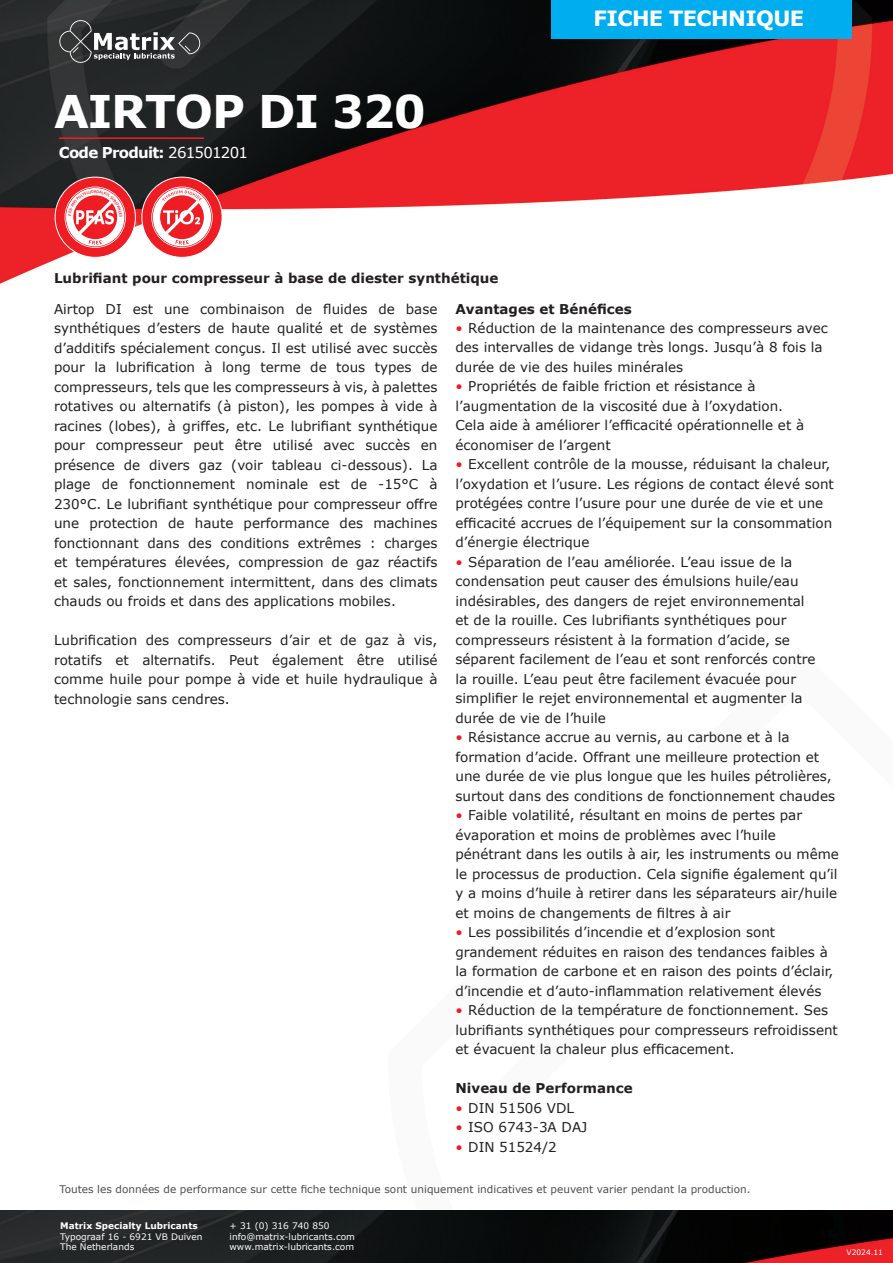
<style>
.page{position:relative;width:893px;height:1263px;background:#fff}
.page>*{position:absolute;margin:0;border:0;box-sizing:border-box;transform-origin:0 0}
.t1{font:700 45px "Verdana";letter-spacing:-.025em;color:#fff}
.t2{font:700 21px "Verdana";letter-spacing:-.03em;color:#fff}
.t3{font:700 15px "Verdana";letter-spacing:-.05em;color:#fff}
.t4{font:13.5px/19.5px "Verdana";color:#231f20}
.t5{font:700 13.5px "Verdana";color:#231f20}
.t6{font:10.5px "Verdana";color:#231f20}
.t7{font:9px/10.5px "Verdana";color:#fff}
.t8{font:700 9px "Verdana";color:#fff}
.t9{font:7.5px "Verdana";color:#fff}
.s1{font-weight:400}
.s2{color:#ee1d23}
</style>
<div class="page">
<img style="left:0;top:0;width:893px;height:284px">
<div style="left:551px;top:0;width:301px;height:38px;background:#00aeef"></div>
<svg style="left:59px;top:20px;width:141px;height:43px;background:#4f5152"></svg>
<img style="left:0;top:1211px;width:893px;height:52px">
<hr style="left:59px;top:137px;width:145px;height:2px;background:#ee1d23">
<svg style="left:55px;top:177px;width:168px;height:81px"></svg>
<h1 class="t1" style="left:54px;top:83px;width:373px">AIRTOP DI 320</h1>
<p class="t3" style="left:59px;top:143px;width:191px">Code Produit: <span class="s1">261501201</span></p>
<h2 class="t2" style="left:594px;top:5px;width:212px">FICHE TECHNIQUE</h2>
<p class="t5" style="left:54px;top:270px;width:446px">Lubrifiant pour compresseur à base de diester synthétique</p>
<p class="t4" style="left:54px;top:299px;width:385px;text-align:justify">Airtop DI est une combinaison de fluides de base synthétiques d’esters de haute qualité et de systèmes d’additifs spécialement conçus. Il est utilisé avec succès pour la lubrification à long terme de tous types de compresseurs, tels que les compresseurs à vis, à palettes rotatives ou alternatifs (à piston), les pompes à vide à racines (lobes), à griffes, etc. Le lubrifiant synthétique pour compresseur peut être utilisé avec succès en présence de divers gaz (voir tableau ci-dessous). La plage de fonctionnement nominale est de -15°C à 230°C. Le lubrifiant synthétique pour compresseur offre une protection de haute performance des machines fonctionnant dans des conditions extrêmes : charges et températures élevées, compression de gaz réactifs et sales, fonctionnement intermittent, dans des climats chauds ou froids et dans des applications mobiles.</p>
<p class="t4" style="left:54px;top:631px;width:385px;text-align:justify">Lubrification des compresseurs d’air et de gaz à vis, rotatifs et alternatifs. Peut également être utilisé comme huile pour pompe à vide et huile hydraulique à technologie sans cendres.</p>
<p class="t5" style="left:455px;top:300px;width:178px">Avantages et Bénéfices</p>
<p class="t4" style="left:455px;top:318px;width:374px"><span class="s2">•</span> Réduction de la maintenance des compresseurs avec des intervalles de vidange très longs. Jusqu’à 8 fois la durée de vie des huiles minérales</p>
<p class="t4" style="left:455px;top:377px;width:350px"><span class="s2">•</span> Propriétés de faible friction et résistance à l’augmentation de la viscosité due à l’oxydation.<br>Cela aide à améliorer l’efficacité opérationnelle et à économiser de l’argent</p>
<p class="t4" style="left:455px;top:455px;width:380px"><span class="s2">•</span> Excellent contrôle de la mousse, réduisant la chaleur, l’oxydation et l’usure. Les régions de contact élevé sont protégées contre l’usure pour une durée de vie et une efficacité accrues de l’équipement sur la consommation d’énergie électrique</p>
<p class="t4" style="left:455px;top:552px;width:361px"><span class="s2">•</span> Séparation de l’eau améliorée. L’eau issue de la condensation peut causer des émulsions huile/eau indésirables, des dangers de rejet environnemental et de la rouille. Ces lubrifiants synthétiques pour compresseurs résistent à la formation d’acide, se séparent facilement de l’eau et sont renforcés contre la rouille. L’eau peut être facilement évacuée pour simplifier le rejet environnemental et augmenter la durée de vie de l’huile</p>
<p class="t4" style="left:455px;top:728px;width:381px"><span class="s2">•</span> Résistance accrue au vernis, au carbone et à la formation d’acide. Offrant une meilleure protection et une durée de vie plus longue que les huiles pétrolières, surtout dans des conditions de fonctionnement chaudes</p>
<p class="t4" style="left:455px;top:806px;width:385px"><span class="s2">•</span> Faible volatilité, résultant en moins de pertes par évaporation et moins de problèmes avec l’huile pénétrant dans les outils à air, les instruments ou même le processus de production. Cela signifie également qu’il y a moins d’huile à retirer dans les séparateurs air/huile et moins de changements de filtres à air</p>
<p class="t4" style="left:455px;top:923px;width:379px"><span class="s2">•</span> Les possibilités d’incendie et d’explosion sont grandement réduites en raison des tendances faibles à la formation de carbone et en raison des points d’éclair, d’incendie et d’auto-inflammation relativement élevés</p>
<p class="t4" style="left:455px;top:1001px;width:384px"><span class="s2">•</span> Réduction de la température de fonctionnement. Ses lubrifiants synthétiques pour compresseurs refroidissent et évacuent la chaleur plus efficacement.</p>
<p class="t5" style="left:455px;top:1080px;width:179px">Niveau de Performance</p>
<p class="t4" style="left:455px;top:1098px;width:120px"><span class="s2">•</span> DIN 51506 VDL</p>
<p class="t4" style="left:455px;top:1118px;width:133px"><span class="s2">•</span> ISO 6743-3A DAJ</p>
<p class="t4" style="left:455px;top:1137px;width:103px"><span class="s2">•</span> DIN 51524/2</p>
<p class="t6" style="left:59px;top:1183px;width:693px">Toutes les données de performance sur cette fiche technique sont uniquement indicatives et peuvent varier pendant la production.</p>
<p class="t8" style="left:60px;top:1220px;width:139px">Matrix Specialty Lubricants</p>
<p class="t7" style="left:60px;top:1231px;width:144px">Typograaf 16 - 6921 VB Duiven<br>The Netherlands</p>
<p class="t7" style="left:230px;top:1221px;width:127px">+ 31 (0) 316 740 850 info@matrix-lubricants.com www.matrix-lubricants.com</p>
<p class="t9" style="left:847px;top:1247px;width:38px">V2024.11</p>
</div>
